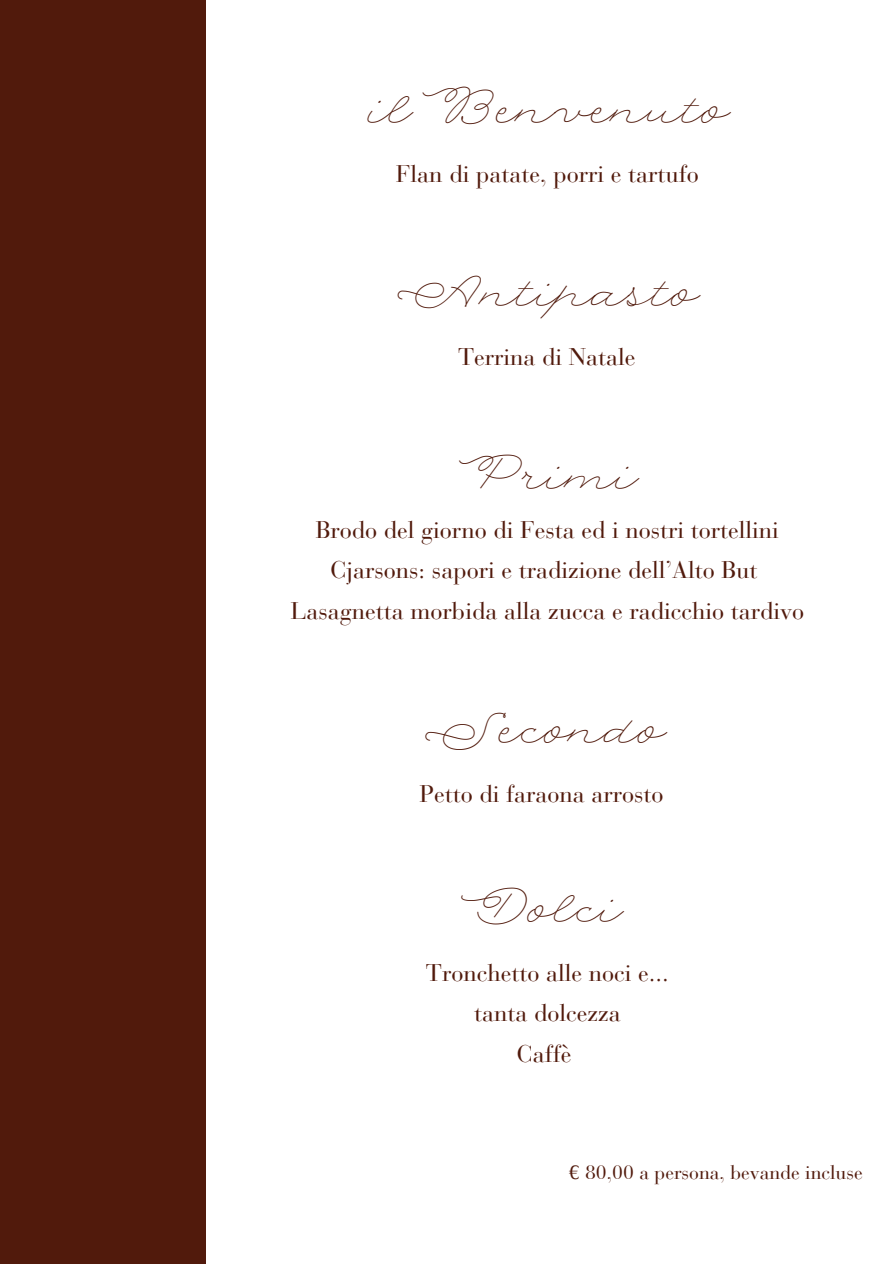
<style>
.page{position:relative;width:894px;height:1264px;background:#fff}
.page>*{position:absolute;margin:0;border:0;box-sizing:border-box;transform-origin:0 0}
.t1{font:45px "Rolling Pen Curly";color:#511a0c}
.t2{font:24px/40.5px "Bauer Bodoni Pro";color:#511a0c;text-align:center}
.t3{font:19.5px "Bauer Bodoni Pro";color:#511a0c}
</style>
<div class="page">
<div style="left:0;top:0;width:893px;height:1263px;background:#511a0c"></div>
<div style="left:206px;top:0;width:687px;height:1263px;background:#fff"></div>
<h1 class="t1" style="left:367px;top:79px;width:361px">il Benvenuto</h1>
<h2 class="t2" style="left:396px;top:156px;width:304px">Flan di patate, porri e tartufo</h2>
<h1 class="t1" style="left:398px;top:262px;width:300px">Antipasto</h1>
<h2 class="t2" style="left:458px;top:339px;width:179px">Terrina di Natale</h2>
<h1 class="t1" style="left:459px;top:445px;width:178px">Primi</h1>
<h2 class="t2" style="left:290px;top:512px;width:515px">Brodo del giorno di Festa ed i nostri tortellini<br>Cjarsons: sapori e tradizione dell’Alto But<br>Lasagnetta morbida alla zucca e radicchio tardivo</h2>
<h1 class="t1" style="left:425px;top:699px;width:240px">Secondo</h1>
<h2 class="t2" style="left:419px;top:775px;width:245px">Petto di faraona arrosto</h2>
<h1 class="t1" style="left:474px;top:877px;width:147px">Dolci</h1>
<h2 class="t2" style="left:426px;top:954px;width:244px">Tronchetto alle noci e... tanta dolcezza<br>Caffè</h2>
<p class="t3" style="left:568px;top:1164px;width:295px">€ 80,00 a persona, bevande incluse</p>
</div>
